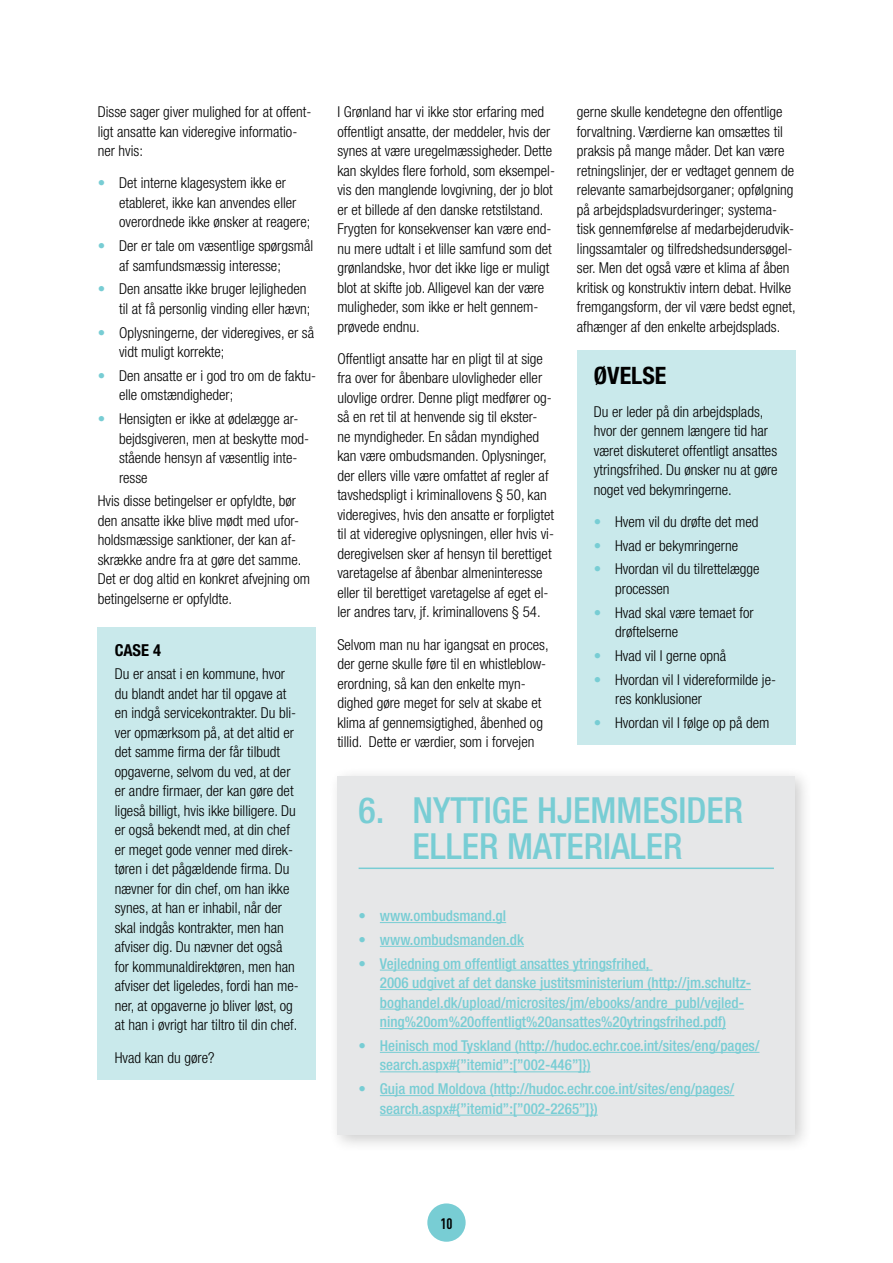
<style>
.page{position:relative;width:893px;height:1263px;background:#fff}
.page>*{position:absolute;margin:0;border:0;box-sizing:border-box;transform-origin:0 0}
.t1{font:500 condensed 36px/36px "Helvetica Neue LT Std";color:#78cdd4;text-align:center}
.t2{font:700 condensed 24px "Helvetica Neue LT Std";color:#000}
.t3{font:700 condensed 16.5px "Helvetica Neue LT Std";color:#000}
.t4{font:300 condensed 15px/19.5px "Helvetica Neue LT Std";color:#000}
.t5{font:500 condensed 15px/19.5px "Helvetica Neue LT Std";color:#78cdd4}
.t6{font:700 15px "DIN Cond";color:#000}
.s1{color:#78cdd4}
.s2{font-weight:300}
</style>
<div class="page">
<div style="left:98px;top:627px;width:218px;height:453px;background:#c9e9eb"></div>
<div style="left:577px;top:350px;width:218px;height:395px;background:#c9e9eb"></div>
<div style="left:328px;top:766px;width:485px;height:386px;background:#000;opacity:.2"></div>
<div style="left:337px;top:776px;width:458px;height:359px;background:#e6e7e8"></div>
<hr style="left:359px;top:867px;width:415px;height:2px;background:#78cdd4">
<hr style="left:380px;top:922px;width:126px;height:1px;background:#78cdd4">
<hr style="left:380px;top:946px;width:144px;height:1px;background:#78cdd4">
<hr style="left:380px;top:970px;width:272px;height:1px;background:#78cdd4">
<hr style="left:380px;top:989px;width:371px;height:1px;background:#78cdd4">
<hr style="left:380px;top:1009px;width:364px;height:1px;background:#78cdd4">
<hr style="left:380px;top:1028px;width:346px;height:1px;background:#78cdd4">
<hr style="left:380px;top:1052px;width:379px;height:1px;background:#78cdd4">
<hr style="left:380px;top:1071px;width:211px;height:1px;background:#78cdd4">
<hr style="left:380px;top:1095px;width:354px;height:1px;background:#78cdd4">
<hr style="left:380px;top:1115px;width:218px;height:1px;background:#78cdd4">
<div style="left:427px;top:1203px;width:39px;height:39px;background:#78cdd4;border-radius:50%"></div>
<p class="t4" style="left:98px;top:102px;width:215px">Disse sager giver mulighed for at offent&shy;ligt ansatte kan videregive informatio&shy;ner hvis:</p>
<p class="t4" style="left:119px;top:173px;width:193px;text-indent:-21px"><span class="s1">•</span> Det interne klagesystem ikke er etableret, ikke kan anvendes eller overordnede ikke ønsker at reagere;</p>
<p class="t4" style="left:119px;top:236px;width:196px;text-indent:-21px"><span class="s1">•</span> Der er tale om væsentlige spørgsmål af samfundsmæssig interesse;</p>
<p class="t4" style="left:98px;top:279px;width:214px;text-align:right"><span class="s1">•</span> Den ansatte ikke bruger lejligheden til at få personlig vinding eller hævn;</p>
<p class="t4" style="left:119px;top:322px;width:197px;text-indent:-21px"><span class="s1">•</span> Oplysningerne, der videregives, er så vidt muligt korrekte;</p>
<p class="t4" style="left:119px;top:366px;width:198px;text-indent:-21px"><span class="s1">•</span> Den ansatte er i god tro om de faktu&shy;elle omstændigheder;</p>
<p class="t4" style="left:119px;top:409px;width:192px;text-indent:-21px"><span class="s1">•</span> Hensigten er ikke at ødelægge ar&shy;bejdsgiveren, men at beskytte mod&shy;stående hensyn af væsentlig inte&shy;resse</p>
<p class="t4" style="left:98px;top:491px;width:214px">Hvis disse betingelser er opfyldte, bør den ansatte ikke blive mødt med ufor&shy;holdsmæssige sanktioner, der kan af&shy;skrække andre fra at gøre det samme.<br>Det er dog altid en konkret afvejning om betingelserne er opfyldte.</p>
<p class="t3" style="left:115px;top:640px;width:48px">CASE 4</p>
<p class="t4" style="left:115px;top:664px;width:186px">Du er ansat i en kommune, hvor du blandt andet har til opgave at en indgå servicekontrakter. Du bli&shy;ver opmærksom på, at det altid er det samme firma der får tilbudt opgaverne, selvom du ved, at der er andre firmaer, der kan gøre det ligeså billigt, hvis ikke billigere. Du er også bekendt med, at din chef er meget gode venner med direk&shy;tøren i det pågældende firma. Du nævner for din chef, om han ikke synes, at han er inhabil, når der skal indgås kontrakter, men han afviser dig. Du nævner det også for kommunaldirektøren, men han afviser det ligeledes, fordi han me&shy;ner, at opgaverne jo bliver løst, og at han i øvrigt har tiltro til din chef.</p>
<p class="t4" style="left:115px;top:1047px;width:101px">Hvad kan du gøre?</p>
<p class="t4" style="left:337px;top:102px;width:219px">I Grønland har vi ikke stor erfaring med offentligt ansatte, der meddeler, hvis der synes at være uregelmæssigheder. Dette kan skyldes flere forhold, som eksempel&shy;vis den manglende lovgivning, der jo blot er et billede af den danske retstilstand.<br>Frygten for konsekvenser kan være end&shy;nu mere udtalt i et lille samfund som det grønlandske, hvor det ikke lige er muligt blot at skifte job. Alligevel kan der være muligheder, som ikke er helt gennem&shy;prøvede endnu.</p>
<p class="t4" style="left:337px;top:349px;width:218px">Offentligt ansatte har en pligt til at sige fra over for åbenbare ulovligheder eller ulovlige ordrer. Denne pligt medfører og&shy;så en ret til at henvende sig til ekster&shy;ne myndigheder. En sådan myndighed kan være ombudsmanden. Oplysninger, der ellers ville være omfattet af regler af tavshedspligt i kriminallovens § 50, kan videregives, hvis den ansatte er forpligtet til at videregive oplysningen, eller hvis vi&shy;deregivelsen sker af hensyn til berettiget varetagelse af åbenbar almeninteresse eller til berettiget varetagelse af eget el&shy;ler andres tarv, jf. kriminallovens § 54.</p>
<p class="t4" style="left:337px;top:634px;width:213px">Selvom man nu har igangsat en proces, der gerne skulle føre til en whistleblow&shy;erordning, så kan den enkelte myn&shy;dighed gøre meget for selv at skabe et klima af gennemsigtighed, åbenhed og tillid. Dette er værdier, som i forvejen</p>
<p class="t4" style="left:577px;top:102px;width:220px">gerne skulle kendetegne den offentlige forvaltning. Værdierne kan omsættes til praksis på mange måder. Det kan være retningslinjer, der er vedtaget gennem de relevante samarbejdsorganer; opfølgning på arbejdspladsvurderinger; systema&shy;tisk gennemførelse af medarbejderudvik&shy;lingssamtaler og tilfredshedsundersøgel&shy;ser. Men det også være et klima af åben kritisk og konstruktiv intern debat. Hvilke fremgangsform, der vil være bedst egnet, afhænger af den enkelte arbejdsplads.</p>
<h2 class="t2" style="left:594px;top:361px;width:74px">ØVELSE</h2>
<p class="t4" style="left:594px;top:401px;width:185px">Du er leder på din arbejdsplads, hvor der gennem længere tid har været diskuteret offentligt ansattes ytringsfrihed. Du ønsker nu at gøre noget ved bekymringerne.</p>
<p class="t4" style="left:594px;top:512px;width:166px"><span class="s1">•</span> Hvem vil du drøfte det med</p>
<p class="t4" style="left:594px;top:535px;width:146px"><span class="s1">•</span> Hvad er bekymringerne</p>
<p class="t4" style="left:615px;top:559px;width:146px;text-indent:-21px"><span class="s1">•</span> Hvordan vil du tilrettelægge processen</p>
<p class="t4" style="left:615px;top:602px;width:140px;text-indent:-21px"><span class="s1">•</span> Hvad skal være temaet for drøftelserne</p>
<p class="t4" style="left:594px;top:646px;width:134px"><span class="s1">•</span> Hvad vil I gerne opnå</p>
<p class="t4" style="left:615px;top:669px;width:162px;text-indent:-21px"><span class="s1">•</span> Hvordan vil I videreformilde je&shy;res konklusioner</p>
<p class="t4" style="left:594px;top:713px;width:177px"><span class="s1">•</span> Hvordan vil I følge op på dem</p>
<h1 class="t1" style="left:359px;top:792px;width:386px">6. NYTTIGE HJEMMESIDER<br>ELLER MATERIALER</h1>
<p class="t5" style="left:359px;top:906px;width:149px"><span class="s2">•</span> www.ombudsmand.gl</p>
<p class="t5" style="left:359px;top:929px;width:167px"><span class="s2">•</span> www.ombudsmanden.dk</p>
<p class="t5" style="left:380px;top:953px;width:373px;text-indent:-21px"><span class="s2">•</span> Vejledning om offentligt ansattes ytringsfrihed,<br>2006 udgivet af det danske justitsministerium (http://jm.schultz&shy;boghandel.dk/upload/microsites/jm/ebooks/andre_publ/vejled&shy;ning%20om%20offentligt%20ansattes%20ytringsfrihed.pdf)</p>
<p class="t5" style="left:380px;top:1035px;width:381px;text-indent:-21px"><span class="s2">•</span> Heinisch mod Tyskland (http://hudoc.echr.coe.int/sites/eng/pages/ search.aspx#{”itemid”:[”002-446”]})</p>
<p class="t5" style="left:380px;top:1079px;width:356px;text-indent:-21px"><span class="s2">•</span> Guja mod Moldova (http://hudoc.echr.coe.int/sites/eng/pages/ search.aspx#{”itemid”:[”002-2265”]})</p>
<p class="t6" style="left:440px;top:1214px;width:14px">10</p>
</div>
